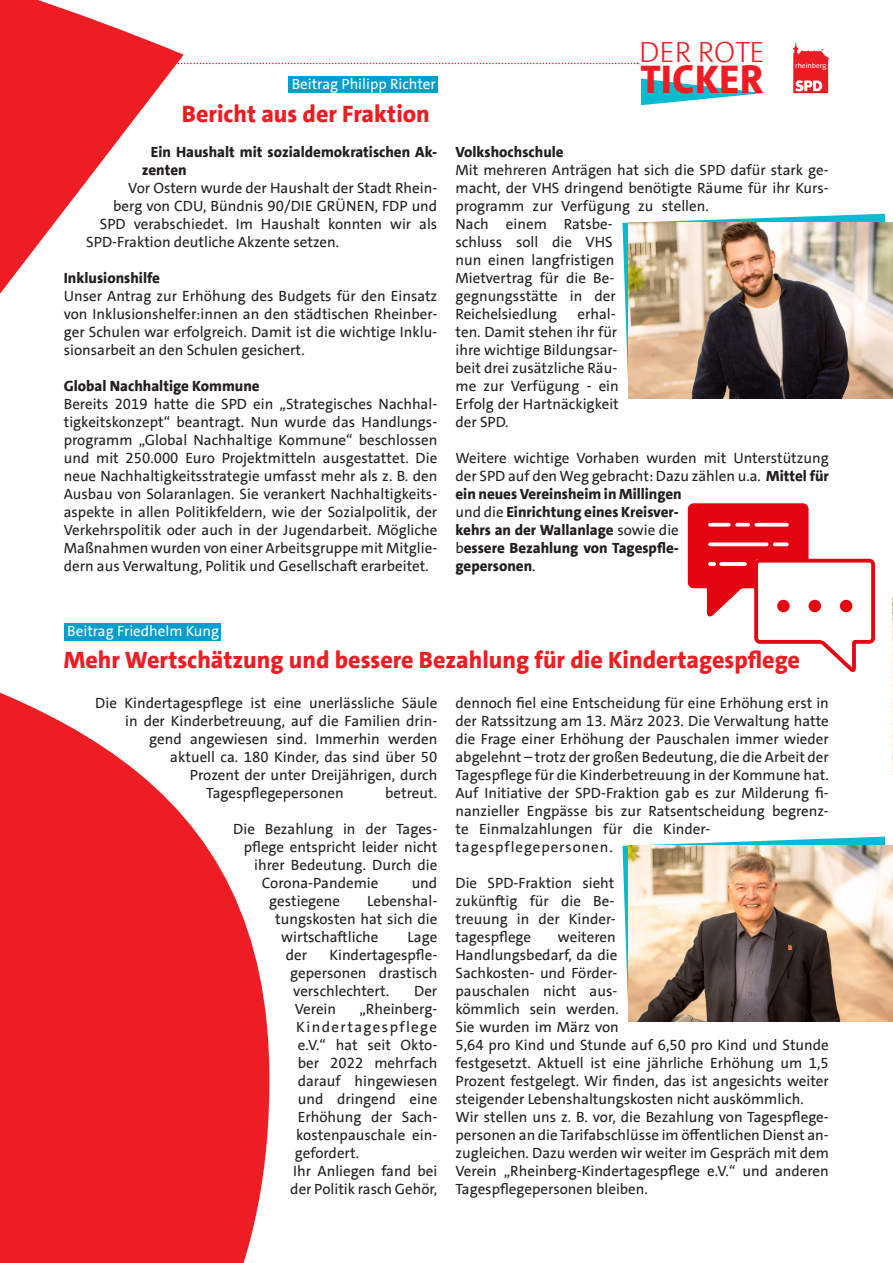
<style>
.page{position:relative;width:893px;height:1263px;background:#fff}
.page>*{position:absolute;margin:0;border:0;box-sizing:border-box;transform-origin:0 0}
.t1{font:800 40.65px "SPD The Sans Versal";color:#ee1d23}
.t2{font:300 29.7px "SPD The Sans Versal";color:#ee1d23}
.t3{font:800 24px "SPD The Sans";color:#ee1d23}
.t4{font:15px/18px "SPD The Sans";color:#231f20;text-align:justify}
.t5{font:800 15px/18px "SPD The Sans";color:#231f20}
.t6{font:15px "SPD The Sans";color:#fff}
.t7{font:15px "SPD The Sans";letter-spacing:.09em;color:#231f20}
.t8{font:7.5px "SPD The Sans";color:#fff}
.s1{font-weight:400}
</style>
<div class="page">
<svg style="left:793px;top:42px;width:36px;height:51px"></svg>
<svg style="left:641px;top:79px;width:122px;height:26px"></svg>
<svg style="left:269px;top:63px;width:369px;height:1px"></svg>
<svg style="left:0;top:0;width:269px;height:1263px"></svg>
<svg style="left:622px;top:837px;width:264px;height:166px"></svg>
<img style="left:628px;top:845px;width:264px;height:176px">
<svg style="left:688px;top:503px;width:187px;height:169px"></svg>
<div style="left:840px;top:600px;width:12px;height:12px;background:#e30512;border-radius:50%"></div>
<div style="left:808px;top:600px;width:13px;height:12px;background:#e30512;border-radius:50%"></div>
<div style="left:777px;top:600px;width:13px;height:12px;background:#e30512;border-radius:50%"></div>
<img style="left:892px;top:598px;width:1px;height:176px">
<svg style="left:622px;top:214px;width:264px;height:165px"></svg>
<img style="left:628px;top:222px;width:264px;height:176px">
<div style="left:288px;top:77px;width:149px;height:16px;background:#039ecb"></div>
<div style="left:64px;top:623px;width:156px;height:18px;background:#039ecb"></div>
<p class="t6" style="left:292px;top:75px;width:146px">Beitrag Philipp Richter</p>
<h3 class="t3" style="left:182px;top:98px;width:249px">Bericht aus der Fraktion</h3>
<p class="t5" style="left:142px;top:143px;width:297px;text-indent:9px">Ein Haushalt mit sozialdemokratischen Ak&shy;zenten</p>
<p class="t4" style="left:128px;top:179px;width:310px">Vor Ostern wurde der Haushalt der Stadt Rhein-</p>
<p class="t4" style="left:113px;top:197px;width:326px">berg von CDU, Bündnis 90/DIE GRÜNEN, FDP und</p>
<p class="t4" style="left:100px;top:215px;width:339px">SPD verabschiedet. Im Haushalt konnten wir als</p>
<p class="t4" style="left:86px;top:233px;width:255px">SPD-Fraktion deutliche Akzente setzen.</p>
<p class="t5" style="left:64px;top:269px;width:98px">Inklusionshilfe</p>
<p class="t4" style="left:64px;top:287px;width:375px">Unser Antrag zur Erhöhung des Budgets für den Einsatz von Inklusionshelfer:innen an den städtischen Rheinber&shy;ger Schulen war erfolgreich. Damit ist die wichtige Inklu&shy;sionsarbeit an den Schulen gesichert.</p>
<p class="t5" style="left:64px;top:377px;width:197px">Global Nachhaltige Kommune</p>
<p class="t4" style="left:64px;top:395px;width:375px">Bereits 2019 hatte die SPD ein „Strategisches Nachhal&shy;tigkeitskonzept“ beantragt. Nun wurde das Handlungs&shy;programm „Global Nachhaltige Kommune“ beschlossen und mit 250.000 Euro Projektmitteln ausgestattet. Die neue Nachhaltigkeitsstrategie umfasst mehr als z. B. den Ausbau von Solaranlagen. Sie verankert Nachhaltigkeits&shy;aspekte in allen Politikfeldern, wie der Sozialpolitik, der Verkehrspolitik oder auch in der Jugendarbeit. Mögliche Maßnahmen wurden von einer Arbeitsgruppe mit Mitglie&shy;dern aus Verwaltung, Politik und Gesellschaft erarbeitet.</p>
<h2 class="t2" style="left:639px;top:33px;width:127px">DER ROTE</h2>
<h1 class="t1" style="left:640px;top:53px;width:125px">TICKER</h1>
<p class="t8" style="left:795px;top:60px;width:33px">rheinberg</p>
<p class="t5" style="left:455px;top:143px;width:110px">Volkshochschule</p>
<p class="t4" style="left:455px;top:161px;width:375px;text-align:left">Mit mehreren Anträgen hat sich die SPD dafür stark ge&shy;macht, der VHS dringend benötigte Räume für ihr Kurs&shy;programm zur Verfügung zu stellen.<br>Nach einem Ratsbe-<br>schluss soll die VHS<br>nun einen langfristigen<br>Mietvertrag für die Be-<br>gegnungsstätte in der<br>Reichelsiedlung</p>
<p class="t4" style="left:455px;top:305px;width:165px;text-align:left;text-indent:122px">erhal&shy;ten. Damit stehen ihr für ihre wichtige Bildungsar&shy;beit drei zusätzliche Räu&shy;me zur Verfügung - ein<br>Erfolg der Hartnäckigkeit der SPD.</p>
<p class="t5" style="left:455px;top:449px;width:375px"><span class="s1">Weitere wichtige Vorhaben wurden mit Unterstützung der SPD auf den Weg gebracht: Dazu zählen u.a.</span> Mittel für ein neues Vereinsheim in Millingen<br><span class="s1">und die</span> Einrichtung eines Kreisver-<br>kehrs an der Wallanlage <span class="s1">sowie die<br>b</span>essere Bezahlung von Tagespfle-<br>gepersonen<span class="s1">.</span></p>
<p class="t6" style="left:67px;top:621px;width:153px">Beitrag Friedhelm Kung</p>
<h3 class="t3" style="left:64px;top:644px;width:738px">Mehr Wertschätzung und bessere Bezahlung für die Kindertagespflege</h3>
<p class="t4" style="left:95px;top:694px;width:344px">Die Kindertagespflege ist eine unerlässliche Säule</p>
<p class="t4" style="left:125px;top:712px;width:314px">in der Kinderbetreuung, auf die Familien drin-</p>
<p class="t4" style="left:149px;top:730px;width:289px">gend angewiesen sind. Immerhin werden</p>
<p class="t4" style="left:170px;top:748px;width:268px">aktuell ca. 180 Kinder, das sind über 50</p>
<p class="t4" style="left:190px;top:766px;width:249px">Prozent der unter Dreijährigen, durch</p>
<p class="t4" style="left:206px;top:784px;width:139px">Tagespflegepersonen</p>
<p class="t4" style="left:385px;top:784px;width:54px">betreut.</p>
<p class="t4" style="left:233px;top:820px;width:205px">Die Bezahlung in der Tages-</p>
<p class="t4" style="left:244px;top:838px;width:195px">pflege entspricht leider nicht</p>
<p class="t4" style="left:254px;top:856px;width:185px">ihrer Bedeutung. Durch die</p>
<p class="t4" style="left:262px;top:874px;width:118px">Corona-Pandemie</p>
<p class="t4" style="left:412px;top:874px;width:27px">und</p>
<p class="t4" style="left:269px;top:892px;width:72px">gestiegene</p>
<p class="t4" style="left:367px;top:892px;width:72px">Lebenshal-</p>
<p class="t4" style="left:275px;top:910px;width:164px">tungskosten hat sich die</p>
<p class="t4" style="left:281px;top:928px;width:99px">wirtschaftliche</p>
<p class="t4" style="left:408px;top:928px;width:31px">Lage</p>
<p class="t4" style="left:286px;top:946px;width:23px">der</p>
<p class="t4" style="left:290px;top:946px;width:149px;text-indent:39px">Kindertagespfle&shy;gepersonen drastisch verschlechtert.</p>
<p class="t4" style="left:414px;top:982px;width:25px">Der</p>
<p class="t4" style="left:295px;top:1000px;width:43px">Verein</p>
<p class="t4" style="left:359px;top:1000px;width:79px">„Rheinberg-</p>
<p class="t7" style="left:296px;top:1017px;width:142px">Kindertagespflege</p>
<p class="t4" style="left:298px;top:1036px;width:141px">e.V.“ hat seit Okto-</p>
<p class="t4" style="left:298px;top:1054px;width:141px">ber 2022 mehrfach</p>
<p class="t4" style="left:298px;top:1072px;width:141px">darauf hingewiesen</p>
<p class="t4" style="left:298px;top:1090px;width:141px">und dringend eine</p>
<p class="t4" style="left:298px;top:1108px;width:141px">Erhöhung der Sach-</p>
<p class="t4" style="left:296px;top:1126px;width:142px">kostenpauschale ein-</p>
<p class="t4" style="left:295px;top:1144px;width:66px">gefordert.</p>
<p class="t4" style="left:293px;top:1162px;width:145px">Ihr Anliegen fand bei</p>
<p class="t4" style="left:290px;top:1180px;width:149px">der Politik rasch Gehör,</p>
<p class="t4" style="left:455px;top:694px;width:375px;text-align:left">dennoch fiel eine Entscheidung für eine Erhöhung erst in der Ratssitzung am 13. März 2023. Die Verwaltung hatte die Frage einer Erhöhung der Pauschalen immer wieder abgelehnt – trotz der großen Bedeutung, die die Arbeit der Tagespflege für die Kinderbetreuung in der Kommune hat.<br>Auf Initiative der SPD-Fraktion gab es zur Milderung fi&shy;nanzieller Engpässe bis zur Ratsentscheidung begrenz&shy;te Einmalzahlungen für die Kinder&shy;tagespflegepersonen.</p>
<p class="t4" style="left:455px;top:874px;width:162px">Die SPD-Fraktion sieht zukünftig für die Be&shy;treuung in der Kinder&shy;tagespflege</p>
<p class="t4" style="left:455px;top:928px;width:375px;text-align:left;text-indent:102px">weiteren<br>Handlungsbedarf, da die<br>Sachkosten- und Förder-<br>pauschalen nicht aus-<br>kömmlich sein werden.<br>Sie wurden im März von<br>5,64 pro Kind und Stunde auf 6,50 pro Kind und Stunde festgesetzt. Aktuell ist eine jährliche Erhöhung um 1,5<br>Prozent festgelegt. Wir finden, das ist angesichts weiter steigender Lebenshaltungskosten nicht auskömmlich.<br>Wir stellen uns z. B. vor, die Bezahlung von Tagespflege&shy;personen an die Tarifabschlüsse im öffentlichen Dienst an&shy;zugleichen. Dazu werden wir weiter im Gespräch mit dem Verein „Rheinberg-Kindertagespflege e.V.“ und anderen Tagespflegepersonen bleiben.</p>
</div>
